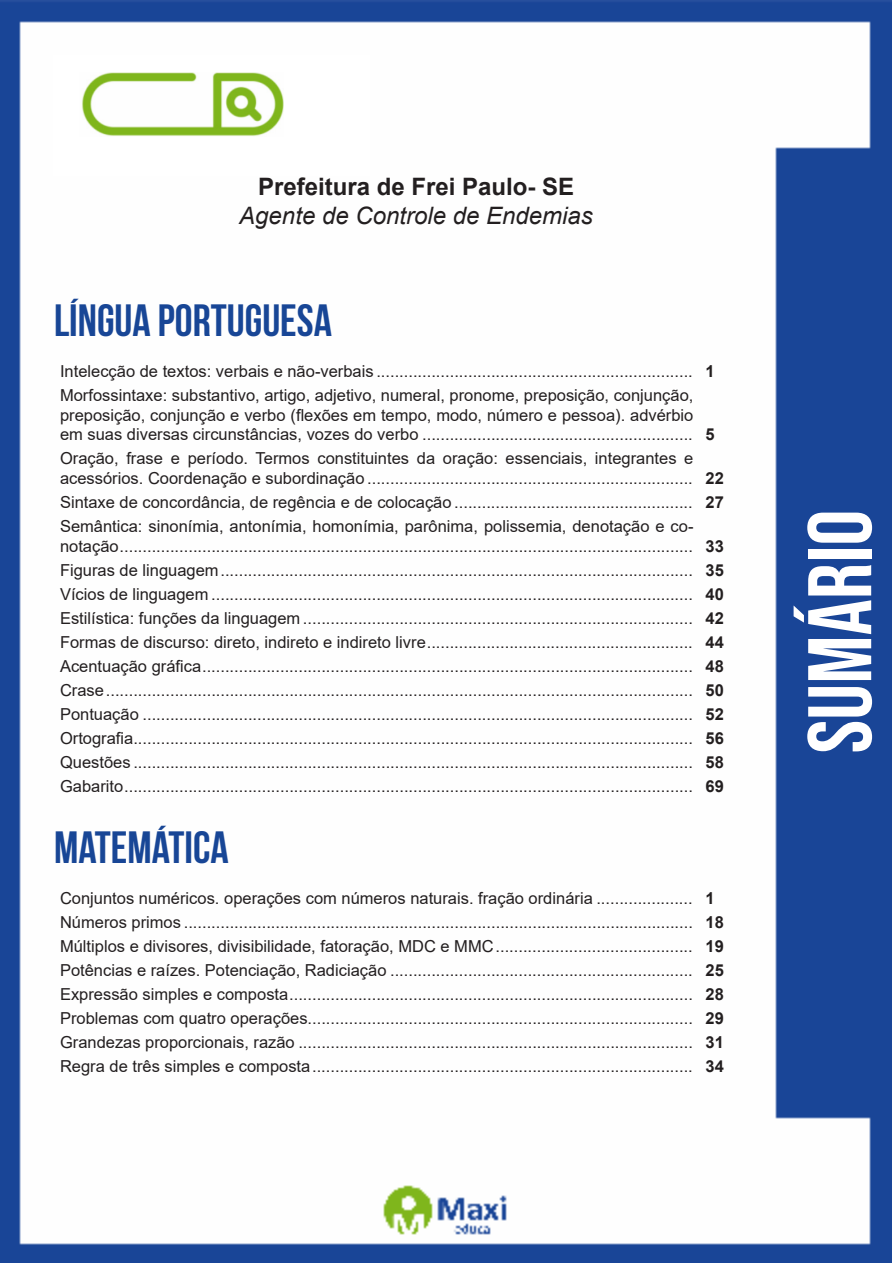
<style>
.page{position:relative;width:893px;height:1263px;background:#fff}
.page>*{position:absolute;margin:0;border:0;box-sizing:border-box;transform-origin:0 0}
.t1{font:90px "Bebas Neue";color:#fff}
.t2{font:700 45px "Bebas Neue";color:#184696}
.t3{font:italic 24px "Arial";color:#231f20}
.t4{font:700 24px "Arial";color:#231f20}
.ALTERNATIVAS{font:16.5px/19.8px "Arial";color:#231f20}
.INDICE{font:700 16.5px "Arial";color:#231f20}
</style>
<div class="page">
<img style="left:0;top:0;width:892px;height:1263px">
<div style="left:53px;top:55px;width:317px;height:121px;background:#fff"></div>
<img style="left:82px;top:72px;width:201px;height:64px">
<p class="t4" style="left:258px;top:170px;width:318px">Prefeitura de Frei Paulo- SE</p>
<p class="t3" style="left:239px;top:200px;width:355px">Agente de Controle de Endemias</p>
<p class="t2" style="left:54px;top:295px;width:279px">LÍNGUA PORTUGUESA</p>
<p class="ALTERNATIVAS" style="left:60px;top:361px;width:634px">Intelecção de textos: verbais e não-verbais .....................................................................</p>
<p class="INDICE" style="left:705px;top:359px;width:11px">1</p>
<p class="ALTERNATIVAS" style="left:60px;top:385px;width:635px;text-align:justify">Morfossintaxe: substantivo, artigo, adjetivo, numeral, pronome, preposição, conjunção, preposição, conjunção e verbo (flexões em tempo, modo, número e pessoa). advérbio em suas diversas circunstâncias, vozes do verbo ...........................................................</p>
<p class="INDICE" style="left:705px;top:423px;width:11px">5</p>
<p class="ALTERNATIVAS" style="left:60px;top:448px;width:635px">Oração, frase e período. Termos constituintes da oração: essenciais, integrantes e acessórios. Coordenação e subordinação .......................................................................</p>
<p class="INDICE" style="left:705px;top:467px;width:20px">22</p>
<p class="ALTERNATIVAS" style="left:60px;top:492px;width:634px">Sintaxe de concordância, de regência e de colocação ....................................................</p>
<p class="INDICE" style="left:705px;top:491px;width:20px">27</p>
<p class="ALTERNATIVAS" style="left:60px;top:516px;width:635px">Semântica: sinonímia, antonímia, homonímia, parônima, polissemia, denotação e co&shy;notação.............................................................................................................................</p>
<p class="INDICE" style="left:705px;top:534px;width:20px">33</p>
<p class="ALTERNATIVAS" style="left:60px;top:560px;width:634px">Figuras de linguagem.......................................................................................................</p>
<p class="INDICE" style="left:705px;top:558px;width:20px">35</p>
<p class="ALTERNATIVAS" style="left:60px;top:584px;width:634px">Vícios de linguagem .........................................................................................................</p>
<p class="INDICE" style="left:705px;top:583px;width:20px">40</p>
<p class="ALTERNATIVAS" style="left:60px;top:608px;width:634px">Estilística: funções da linguagem .....................................................................................</p>
<p class="INDICE" style="left:705px;top:607px;width:20px">42</p>
<p class="ALTERNATIVAS" style="left:60px;top:632px;width:634px">Formas de discurso: direto, indireto e indireto livre..........................................................</p>
<p class="INDICE" style="left:705px;top:631px;width:20px">44</p>
<p class="ALTERNATIVAS" style="left:60px;top:656px;width:634px">Acentuação gráfica...........................................................................................................</p>
<p class="INDICE" style="left:705px;top:655px;width:20px">48</p>
<p class="ALTERNATIVAS" style="left:60px;top:680px;width:634px">Crase................................................................................................................................</p>
<p class="INDICE" style="left:705px;top:679px;width:20px">50</p>
<p class="ALTERNATIVAS" style="left:60px;top:704px;width:634px">Pontuação ........................................................................................................................</p>
<p class="INDICE" style="left:705px;top:703px;width:20px">52</p>
<p class="ALTERNATIVAS" style="left:60px;top:728px;width:634px">Ortografia..........................................................................................................................</p>
<p class="INDICE" style="left:705px;top:727px;width:20px">56</p>
<p class="ALTERNATIVAS" style="left:60px;top:752px;width:634px">Questões ..........................................................................................................................</p>
<p class="INDICE" style="left:705px;top:751px;width:20px">58</p>
<p class="ALTERNATIVAS" style="left:60px;top:776px;width:634px">Gabarito............................................................................................................................</p>
<p class="INDICE" style="left:705px;top:775px;width:20px">69</p>
<p class="t2" style="left:54px;top:823px;width:176px">MATEMÁTICA</p>
<p class="ALTERNATIVAS" style="left:60px;top:888px;width:634px">Conjuntos numéricos. operações com números naturais. fração ordinária .....................</p>
<p class="INDICE" style="left:705px;top:887px;width:11px">1</p>
<p class="ALTERNATIVAS" style="left:60px;top:912px;width:634px">Números primos ...............................................................................................................</p>
<p class="INDICE" style="left:705px;top:911px;width:20px">18</p>
<p class="ALTERNATIVAS" style="left:60px;top:936px;width:634px">Múltiplos e divisores, divisibilidade, fatoração, MDC e MMC...........................................</p>
<p class="INDICE" style="left:705px;top:935px;width:20px">19</p>
<p class="ALTERNATIVAS" style="left:60px;top:960px;width:634px">Potências e raízes. Potenciação, Radiciação ..................................................................</p>
<p class="INDICE" style="left:705px;top:959px;width:20px">25</p>
<p class="ALTERNATIVAS" style="left:60px;top:984px;width:634px">Expressão simples e composta........................................................................................</p>
<p class="INDICE" style="left:705px;top:983px;width:20px">28</p>
<p class="ALTERNATIVAS" style="left:60px;top:1008px;width:634px">Problemas com quatro operações....................................................................................</p>
<p class="INDICE" style="left:705px;top:1007px;width:20px">29</p>
<p class="ALTERNATIVAS" style="left:60px;top:1032px;width:634px">Grandezas proporcionais, razão ......................................................................................</p>
<p class="INDICE" style="left:705px;top:1031px;width:20px">31</p>
<p class="ALTERNATIVAS" style="left:60px;top:1056px;width:634px">Regra de três simples e composta...................................................................................</p>
<p class="INDICE" style="left:705px;top:1055px;width:20px">34</p>
<h1 class="t1" style="left:789px;top:753px;width:245px;rotate:-90deg">sumário</h1>
</div>
